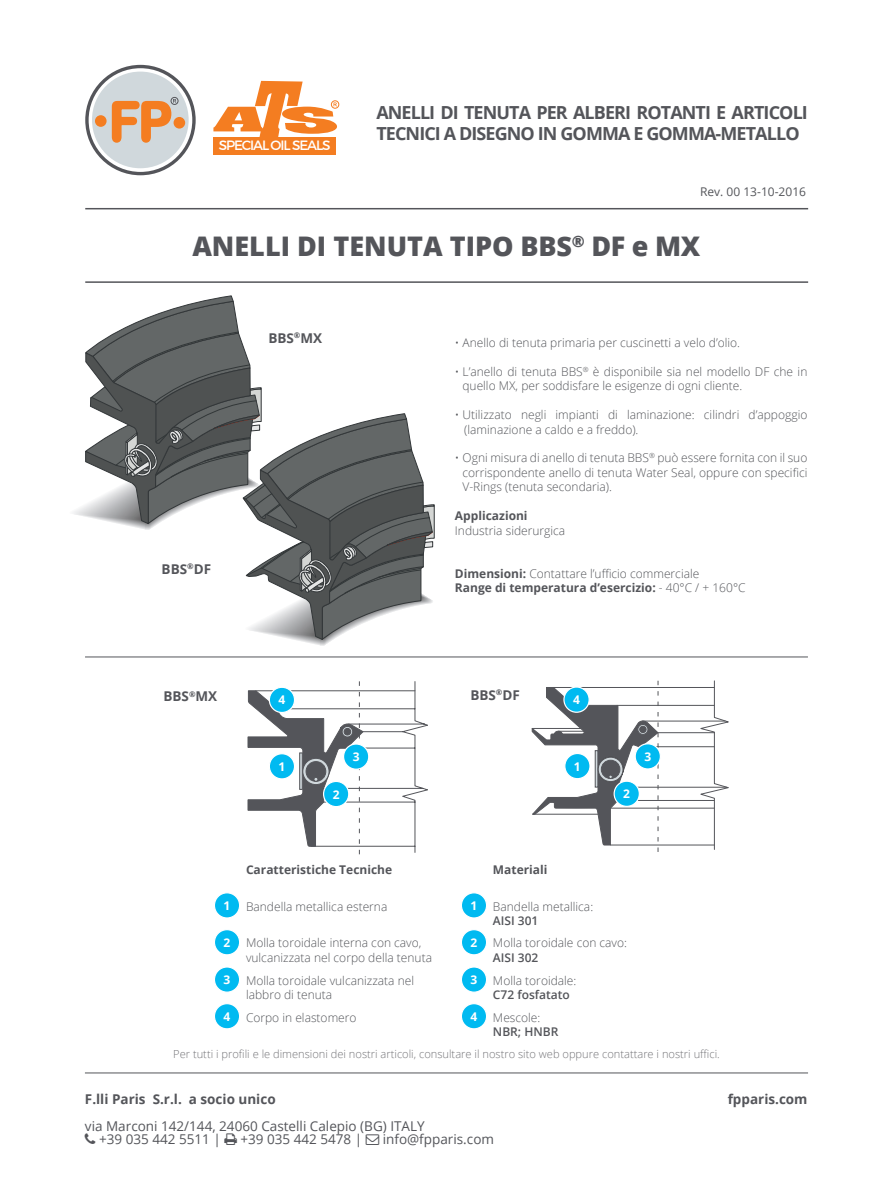
<style>
.page{position:relative;width:893px;height:1191px;background:#fff}
.page>*{position:absolute;margin:0;border:0;box-sizing:border-box;transform-origin:0 0}
.t1{font:800 27px "Open Sans";color:#54555a}
.Paragrafo_base{font:700 18px/21.6px "Open Sans";letter-spacing:-.05em;color:#54555a}
.t2{font:13.5px/13.5px "Open Sans";color:#54555a}
.t3{font:700 13.5px "Open Sans";color:#54555a}
.t4{font:13.5px "Montserrat";letter-spacing:-.08em;color:#fff}
.t5{font:300 12px/14.4px "Open Sans";color:#54555a}
.t6{font:700 12px "Open Sans";color:#54555a}
.t7{font:600 12px "Open Sans";color:#54555a}
.t8{font:700 12px "Open Sans";color:#fff}
.t9{font:12px "Open Sans";color:#54555a}
.t10{font:300 11.1px "Open Sans";color:#747478}
.s1{font-weight:700}
.s2{font-weight:300}
</style>
<div class="page">
<hr style="left:85px;top:1072px;width:723px;height:1px;background:#54555a">
<hr style="left:85px;top:656px;width:723px;height:1px;background:#54555a">
<svg style="left:73px;top:295px;width:361px;height:351px"></svg>
<div style="left:214px;top:892px;width:26px;height:26px;background:#00baf1;border-radius:50%"></div>
<div style="left:214px;top:892px;width:26px;height:26px;border:1px solid #fff;border-radius:50%"></div>
<div style="left:214px;top:929px;width:26px;height:25px;background:#00baf1;border-radius:50%"></div>
<div style="left:214px;top:929px;width:26px;height:26px;border:1px solid #fff;border-radius:50%"></div>
<div style="left:214px;top:967px;width:26px;height:25px;background:#00baf1;border-radius:50%"></div>
<div style="left:214px;top:966px;width:26px;height:26px;border:1px solid #fff;border-radius:50%"></div>
<div style="left:461px;top:892px;width:26px;height:26px;background:#00baf1;border-radius:50%"></div>
<div style="left:461px;top:892px;width:26px;height:26px;border:1px solid #fff;border-radius:50%"></div>
<div style="left:461px;top:929px;width:26px;height:25px;background:#00baf1;border-radius:50%"></div>
<div style="left:461px;top:929px;width:26px;height:26px;border:1px solid #fff;border-radius:50%"></div>
<div style="left:461px;top:967px;width:26px;height:25px;background:#00baf1;border-radius:50%"></div>
<div style="left:461px;top:966px;width:26px;height:26px;border:1px solid #fff;border-radius:50%"></div>
<div style="left:461px;top:1003px;width:26px;height:25px;background:#00baf1;border-radius:50%"></div>
<div style="left:461px;top:1003px;width:26px;height:26px;border:1px solid #fff;border-radius:50%"></div>
<div style="left:214px;top:1003px;width:26px;height:25px;background:#00baf1;border-radius:50%"></div>
<div style="left:214px;top:1003px;width:26px;height:26px;border:1px solid #fff;border-radius:50%"></div>
<hr style="left:85px;top:281px;width:723px;height:2px;background:#54555a">
<hr style="left:85px;top:208px;width:723px;height:1px;background:#54555a">
<svg style="left:87px;top:67px;width:107px;height:107px"></svg>
<div style="left:85px;top:65px;width:111px;height:110px;border:3px solid #54555a;border-radius:50%"></div>
<div style="left:92px;top:72px;width:97px;height:96px;background:#d0d8dc;border-radius:50%"></div>
<div style="left:174px;top:117px;width:11px;height:12px;background:#f47d21;border-radius:50%"></div>
<div style="left:95px;top:115px;width:12px;height:12px;background:#f47d21;border-radius:50%"></div>
<svg style="left:111px;top:99px;width:65px;height:44px"></svg>
<div style="left:171px;top:97px;width:7px;height:8px;border:1px solid #54555a;border-radius:50%"></div>
<div style="left:213px;top:137px;width:123px;height:17px;background:#f47d21"></div>
<svg style="left:213px;top:81px;width:127px;height:56px"></svg>
<div style="left:331px;top:100px;width:8px;height:8px;border:1px solid #f47d21;border-radius:50%"></div>
<svg style="left:699px;top:680px;width:30px;height:170px"></svg>
<hr style="left:610px;top:844px;width:104px;height:1px;background:#54555a">
<hr style="left:610px;top:808px;width:104px;height:1px;background:#54555a">
<hr style="left:618px;top:800px;width:96px;height:1px;background:#54555a">
<hr style="left:617px;top:705px;width:97px;height:1px;background:#54555a">
<hr style="left:658px;top:732px;width:56px;height:1px;background:#54555a">
<hr style="left:639px;top:746px;width:75px;height:1px;background:#54555a">
<hr style="left:618px;top:787px;width:108px;height:1px;background:#54555a">
<hr style="left:642px;top:721px;width:83px;height:1px;background:#54555a">
<hr style="left:553px;top:687px;width:161px;height:1px;background:#54555a">
<svg style="left:531px;top:680px;width:128px;height:172px"></svg>
<svg style="left:247px;top:681px;width:181px;height:173px"></svg>
<svg style="left:299px;top:752px;width:4px;height:37px"></svg>
<div style="left:564px;top:687px;width:25px;height:25px;background:#00baf1;border-radius:50%"></div>
<div style="left:563px;top:686px;width:27px;height:27px;border:1px solid #fff;border-radius:50%"></div>
<div style="left:269px;top:687px;width:26px;height:25px;background:#00baf1;border-radius:50%"></div>
<div style="left:269px;top:686px;width:26px;height:27px;border:1px solid #fff;border-radius:50%"></div>
<div style="left:635px;top:744px;width:25px;height:25px;background:#00baf1;border-radius:50%"></div>
<div style="left:635px;top:743px;width:26px;height:26px;border:1px solid #fff;border-radius:50%"></div>
<div style="left:344px;top:744px;width:25px;height:25px;background:#00baf1;border-radius:50%"></div>
<div style="left:343px;top:743px;width:26px;height:27px;border:1px solid #fff;border-radius:50%"></div>
<div style="left:614px;top:781px;width:25px;height:25px;background:#00baf1;border-radius:50%"></div>
<div style="left:614px;top:780px;width:26px;height:27px;border:1px solid #fff;border-radius:50%"></div>
<div style="left:324px;top:781px;width:25px;height:25px;background:#00baf1;border-radius:50%"></div>
<div style="left:323px;top:781px;width:26px;height:26px;border:1px solid #fff;border-radius:50%"></div>
<p class="t4" style="left:219px;top:137px;width:113px">SPECIAL OIL SEALS</p>
<p class="Paragrafo_base" style="left:376px;top:101px;width:433px">ANELLI DI TENUTA PER ALBERI ROTANTI E ARTICOLI<br>TECNICI A DISEGNO IN GOMMA E GOMMA-METALLO</p>
<p class="t9" style="left:700px;top:184px;width:107px">Rev. 00 13-10-2016</p>
<p class="t1" style="left:192px;top:225px;width:510px">ANELLI DI TENUTA TIPO BBS<sup>®</sup> DF e MX</p>
<p class="t3" style="left:268px;top:328px;width:55px">BBS<sup>®</sup>MX</p>
<p class="t3" style="left:162px;top:559px;width:51px">BBS<sup>®</sup>DF</p>
<p class="t5" style="left:455px;top:335px;width:287px">• Anello di tenuta primaria per cuscinetti a velo d’olio.</p>
<p class="t5" style="left:462px;top:364px;width:346px;text-indent:-7px">• L’anello di tenuta BBS<sup>®</sup> è disponibile sia nel modello DF che in quello MX, per soddisfare le esigenze di ogni cliente.</p>
<p class="t5" style="left:464px;top:407px;width:345px;text-indent:-9px">• Utilizzato negli impianti di laminazione: cilindri d’appoggio (laminazione a caldo e a freddo).</p>
<p class="t5" style="left:462px;top:450px;width:346px;text-align:justify;text-indent:-8px">• Ogni misura di anello di tenuta BBS<sup>®</sup> può essere fornita con il suo corrispondente anello di tenuta Water Seal, oppure con specifici V-Rings (tenuta secondaria).</p>
<p class="t6" style="left:455px;top:507px;width:74px">Applicazioni</p>
<p class="t5" style="left:455px;top:522px;width:112px">Industria siderurgica</p>
<p class="t5" style="left:455px;top:566px;width:246px"><span class="s1">Dimensioni:</span> Contattare l’ufficio commerciale</p>
<p class="t6" style="left:455px;top:579px;width:292px">Range di temperatura d’esercizio: <span class="s2">- 40°C / + 160°C</span></p>
<p class="t3" style="left:163px;top:686px;width:55px">BBS<sup>®</sup>MX</p>
<p class="t3" style="left:470px;top:685px;width:51px">BBS<sup>®</sup>DF</p>
<p class="t8" style="left:279px;top:691px;width:8px">4</p>
<p class="t8" style="left:573px;top:691px;width:8px">4</p>
<p class="t8" style="left:353px;top:748px;width:8px">3</p>
<p class="t8" style="left:644px;top:748px;width:8px">3</p>
<p class="t8" style="left:279px;top:758px;width:8px">1</p>
<p class="t8" style="left:574px;top:758px;width:8px">1</p>
<p class="t8" style="left:333px;top:785px;width:8px">2</p>
<p class="t8" style="left:623px;top:785px;width:8px">2</p>
<p class="t6" style="left:246px;top:861px;width:148px">Caratteristiche Tecniche</p>
<p class="t6" style="left:493px;top:861px;width:56px">Materiali</p>
<p class="t8" style="left:224px;top:897px;width:8px">1</p>
<p class="t5" style="left:246px;top:898px;width:143px">Bandella metallica esterna</p>
<p class="t8" style="left:224px;top:934px;width:8px">2</p>
<p class="t5" style="left:246px;top:935px;width:188px">Molla toroidale interna con cavo, vulcanizzata nel corpo della tenuta</p>
<p class="t8" style="left:224px;top:971px;width:8px">3</p>
<p class="t5" style="left:246px;top:972px;width:170px">Molla toroidale vulcanizzata nel labbro di tenuta</p>
<p class="t8" style="left:471px;top:897px;width:8px">1</p>
<p class="t5" style="left:493px;top:898px;width:102px">Bandella metallica:</p>
<p class="t7" style="left:493px;top:912px;width:47px">AISI 301</p>
<p class="t8" style="left:471px;top:934px;width:8px">2</p>
<p class="t5" style="left:493px;top:935px;width:136px">Molla toroidale con cavo:</p>
<p class="t7" style="left:493px;top:949px;width:47px">AISI 302</p>
<p class="t8" style="left:471px;top:971px;width:8px">3</p>
<p class="t5" style="left:493px;top:972px;width:85px">Molla toroidale:</p>
<p class="t7" style="left:493px;top:986px;width:79px">C72 fosfatato</p>
<p class="t8" style="left:224px;top:1008px;width:8px">4</p>
<p class="t8" style="left:471px;top:1008px;width:8px">4</p>
<p class="t5" style="left:493px;top:1009px;width:49px">Mescole:</p>
<p class="t7" style="left:493px;top:1023px;width:67px">NBR; HNBR</p>
<p class="t5" style="left:246px;top:1009px;width:112px">Corpo in elastomero</p>
<p class="t10" style="left:173px;top:1046px;width:548px">Per tutti i profili e le dimensioni dei nostri articoli, consultare il nostro sito web oppure contattare i nostri uffici.</p>
<p class="t3" style="left:85px;top:1089px;width:192px">F.lli Paris S.r.l. a socio unico</p>
<p class="t2" style="left:99px;top:1118px;width:327px;text-indent:-14px">via Marconi 142/144, 24060 Castelli Calepio (BG) ITALY +39 035 442 5511 |</p>
<p class="t2" style="left:240px;top:1132px;width:123px">+39 035 442 5478 |</p>
<p class="t2" style="left:383px;top:1132px;width:113px">info@fpparis.com</p>
<p class="t3" style="left:728px;top:1089px;width:81px">fpparis.com</p>
</div>
